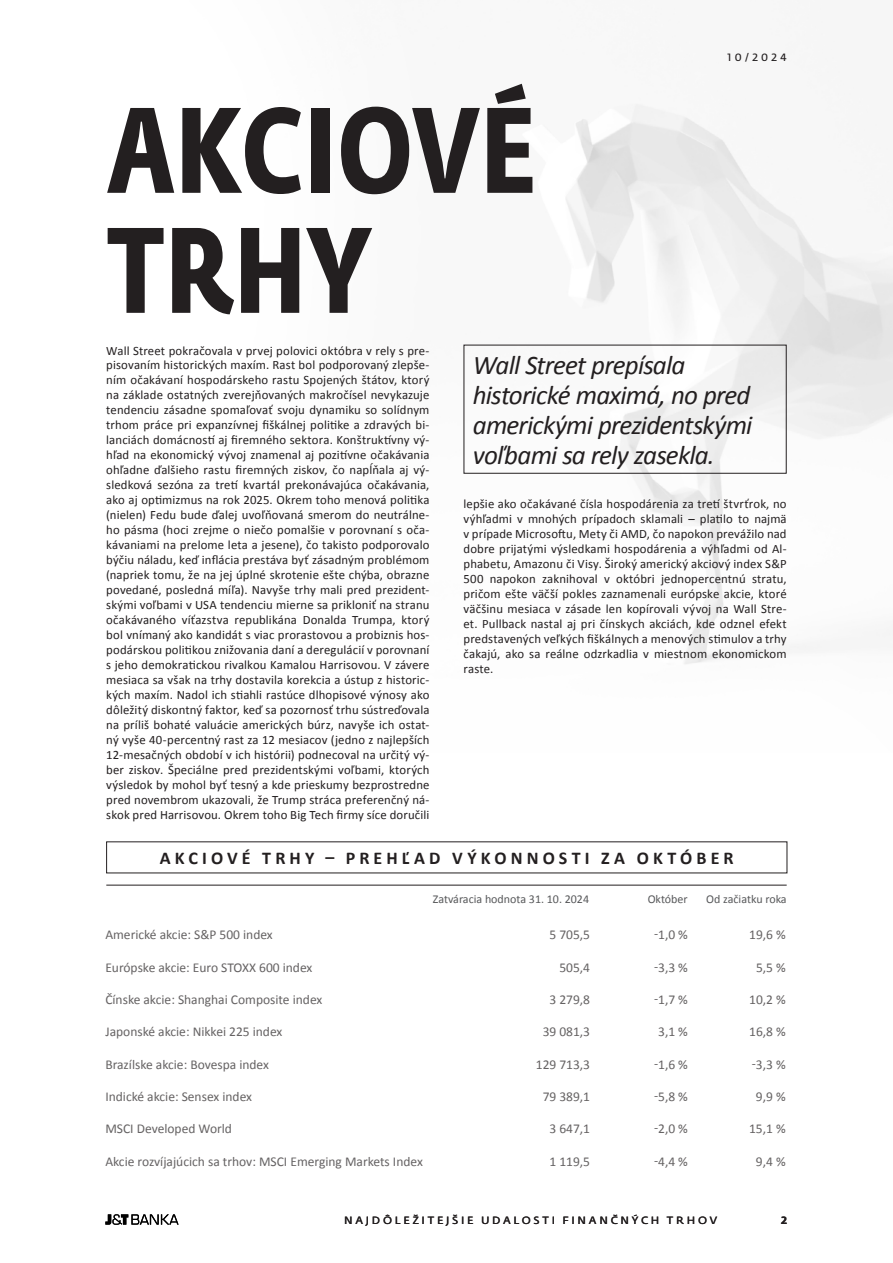
<style>
.page{position:relative;width:893px;height:1263px;background:#fff}
.page>*{position:absolute;margin:0;border:0;box-sizing:border-box;transform-origin:0 0}
.t1{font:700 120px/120px "Fedra Sans Cond Std";letter-spacing:.01em;color:#231f20}
.t2{font:italic 27px/30px "Calibri";letter-spacing:-.03em;color:#231f20}
.t3{font:700 18px "Calibri";letter-spacing:.23em;color:#231f20}
.t4{font:13.5px "Calibri";color:#231f20}
.t5{font:12.75px/15px "Calibri";letter-spacing:.01em;color:#231f20;text-align:justify}
.t6{font:12px "Calibri";color:#57585a}
.t7{font:10.5px "Fedra Sans Std";letter-spacing:.255em;color:#231f20;scale:1.04 1}
.t8{font:700 10.5px "Fedra Sans Std";color:#231f20;scale:1.04 1}
</style>
<div class="page">
<hr style="left:106px;top:885px;width:681px;height:1px;background:#231f20">
<div style="left:463px;top:345px;width:324px;height:129px;border:1px solid #231f20"></div>
<svg style="left:105px;top:1214px;width:74px;height:11px"></svg>
<h1 class="t1" style="left:107px;top:92px;width:431px">AKCIOVÉ<br>TRHY</h1>
<p class="t7" style="left:728px;top:51px;width:58px">10/2024</p>
<p class="t5" style="left:106px;top:343px;width:325px">Wall Street pokračovala v prvej polovici októbra v rely s pre&shy;pisovaním historických maxím. Rast bol podporovaný zlepše&shy;ním očakávaní hospodárskeho rastu Spojených štátov, ktorý na základe ostatných zverejňovaných makročísel nevykazuje tendenciu zásadne spomaľovať svoju dynamiku so solídnym trhom práce pri expanzívnej fiškálnej politike a zdravých bi&shy;lanciách domácností aj firemného sektora. Konštruktívny vý&shy;hľad na ekonomický vývoj znamenal aj pozitívne očakávania ohľadne ďalšieho rastu firemných ziskov, čo napĺňala aj vý&shy;sledková sezóna za tretí kvartál prekonávajúca očakávania, ako aj optimizmus na rok 2025. Okrem toho menová politika (nielen) Fedu bude ďalej uvoľňovaná smerom do neutrálne&shy;ho pásma (hoci zrejme o niečo pomalšie v porovnaní s oča&shy;kávaniami na prelome leta a jesene), čo takisto podporovalo býčiu náladu, keď inflácia prestáva byť zásadným problémom (napriek tomu, že na jej úplné skrotenie ešte chýba, obrazne povedané, posledná míľa). Navyše trhy mali pred prezident&shy;skými voľbami v USA tendenciu mierne sa prikloniť na stranu očakávaného víťazstva republikána Donalda Trumpa, ktorý bol vnímaný ako kandidát s viac prorastovou a probiznis hos&shy;podárskou politikou znižovania daní a deregulácií v porovnaní s jeho demokratickou rivalkou Kamalou Harrisovou. V závere mesiaca sa však na trhy dostavila korekcia a ústup z historic&shy;kých maxím. Nadol ich stiahli rastúce dlhopisové výnosy ako dôležitý diskontný faktor, keď sa pozornosť trhu sústreďovala na príliš bohaté valuácie amerických búrz, navyše ich ostat&shy;ný vyše 40-percentný rast za 12 mesiacov (jedno z najlepších 12-mesačných období v ich histórii) podnecoval na určitý vý&shy;ber ziskov. Špeciálne pred prezidentskými voľbami, ktorých výsledok by mohol byť tesný a kde prieskumy bezprostredne pred novembrom ukazovali, že Trump stráca preferenčný ná&shy;skok pred Harrisovou. Okrem toho Big Tech firmy síce doručili</p>
<h2 class="t2" style="left:473px;top:349px;width:281px">Wall Street prepísala historické maximá, no pred americkými prezidentskými voľbami sa rely zasekla.</h2>
<p class="t5" style="left:463px;top:497px;width:325px">lepšie ako očakávané čísla hospodárenia za tretí štvrťrok, no výhľadmi v mnohých prípadoch sklamali – platilo to najmä v prípade Microsoftu, Mety či AMD, čo napokon prevážilo nad dobre prijatými výsledkami hospodárenia a výhľadmi od Al&shy;phabetu, Amazonu či Visy. Široký americký akciový index S&amp;P 500 napokon zaknihoval v októbri jednopercentnú stratu, pričom ešte väčší pokles zaznamenali európske akcie, ktoré väčšinu mesiaca v zásade len kopírovali vývoj na Wall Stre&shy;et. Pullback nastal aj pri čínskych akciách, kde odznel efekt predstavených veľkých fiškálnych a menových stimulov a trhy čakajú, ako sa reálne odzrkadlia v miestnom ekonomickom raste.</p>
<h3 class="t3" style="left:160px;top:847px;width:575px">AKCIOVÉ TRHY – PREHĽAD VÝKONNOSTI ZA OKTÓBER</h3>
<p class="t6" style="left:433px;top:892px;width:158px">Zatváracia hodnota 31. 10. 2024</p>
<p class="t6" style="left:648px;top:892px;width:42px">Október</p>
<p class="t6" style="left:706px;top:892px;width:82px">Od začiatku roka</p>
<p class="t4" style="left:105px;top:926px;width:169px">Americké akcie: S&amp;P 500 index</p>
<p class="t4" style="left:549px;top:926px;width:42px">5 705,5</p>
<p class="t4" style="left:654px;top:926px;width:35px">-1,0 %</p>
<p class="t4" style="left:749px;top:926px;width:38px">19,6 %</p>
<p class="t4" style="left:105px;top:959px;width:209px">Európske akcie: Euro STOXX 600 index</p>
<p class="t4" style="left:559px;top:959px;width:32px">505,4</p>
<p class="t4" style="left:654px;top:959px;width:35px">-3,3 %</p>
<p class="t4" style="left:756px;top:959px;width:31px">5,5 %</p>
<p class="t4" style="left:105px;top:991px;width:219px">Čínske akcie: Shanghai Composite index</p>
<p class="t4" style="left:549px;top:991px;width:42px">3 279,8</p>
<p class="t4" style="left:654px;top:991px;width:35px">-1,7 %</p>
<p class="t4" style="left:749px;top:991px;width:38px">10,2 %</p>
<p class="t4" style="left:105px;top:1023px;width:179px">Japonské akcie: Nikkei 225 index</p>
<p class="t4" style="left:543px;top:1023px;width:49px">39 081,3</p>
<p class="t4" style="left:658px;top:1023px;width:31px">3,1 %</p>
<p class="t4" style="left:749px;top:1023px;width:38px">16,8 %</p>
<p class="t4" style="left:105px;top:1055px;width:165px">Brazílske akcie: Bovespa index</p>
<p class="t4" style="left:536px;top:1055px;width:56px">129 713,3</p>
<p class="t4" style="left:654px;top:1055px;width:35px">-1,6 %</p>
<p class="t4" style="left:752px;top:1055px;width:35px">-3,3 %</p>
<p class="t4" style="left:105px;top:1088px;width:148px">Indické akcie: Sensex index</p>
<p class="t4" style="left:543px;top:1088px;width:49px">79 389,1</p>
<p class="t4" style="left:654px;top:1088px;width:35px">-5,8 %</p>
<p class="t4" style="left:756px;top:1088px;width:31px">9,9 %</p>
<p class="t4" style="left:105px;top:1120px;width:128px">MSCI Developed World</p>
<p class="t4" style="left:549px;top:1120px;width:42px">3 647,1</p>
<p class="t4" style="left:654px;top:1120px;width:35px">-2,0 %</p>
<p class="t4" style="left:749px;top:1120px;width:38px">15,1 %</p>
<p class="t4" style="left:105px;top:1152px;width:319px">Akcie rozvíjajúcich sa trhov: MSCI Emerging Markets Index</p>
<p class="t4" style="left:549px;top:1152px;width:42px">1 119,5</p>
<p class="t4" style="left:654px;top:1152px;width:35px">-4,4 %</p>
<p class="t4" style="left:756px;top:1152px;width:31px">9,4 %</p>
<p class="t7" style="left:344px;top:1213px;width:360px">NAJDÔLEŽITEJŠIE UDALOSTI FINANČNÝCH TRHOV</p>
<p class="t8" style="left:781px;top:1213px;width:7px">2</p>
</div>
